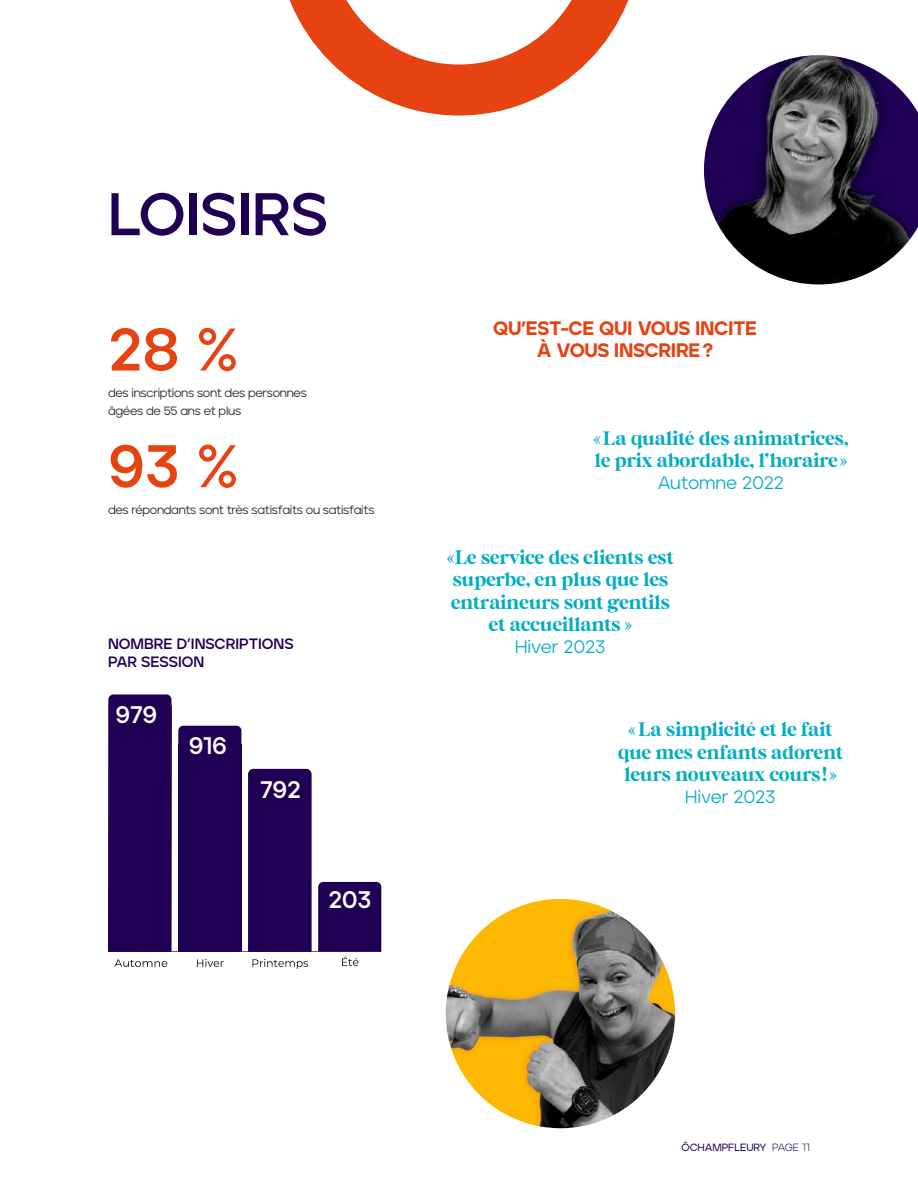
<style>
.page{position:relative;width:918px;height:1188px;background:#fff}
.page>*{position:absolute;margin:0;border:0;box-sizing:border-box;transform-origin:0 0}
.t1{font:700 60px "Jeko";color:#1f0054}
.t2{font:700 60px "Jeko";color:#e64212}
.t3{font:700 24px "Jeko";color:#fff}
.t4{font:700 19.5px/22.5px "Bastia";letter-spacing:-.02em;color:#00adc2;text-align:center}
.t5{font:900 19.5px "Jeko";letter-spacing:-.02em;color:#e64212}
.t6{font:18px "Jeko";color:#00adc2}
.t7{font:700 15px/18px "Jeko";color:#1f0054}
.t8{font:12px/18px "Jeko";letter-spacing:-.02em;color:#231f20}
.t9{font:500 10.5px "Jeko";color:#1f0054}
.s1{font-weight:300}
</style>
<div class="page">
<svg style="left:289px;top:0;width:340px;height:116px"></svg>
<svg style="left:114px;top:959px;width:53px;height:8px"></svg>
<svg style="left:197px;top:959px;width:27px;height:8px"></svg>
<svg style="left:253px;top:959px;width:55px;height:10px"></svg>
<hr style="left:108px;top:951px;width:273px;height:1px;background:#666">
<svg style="left:178px;top:726px;width:63px;height:18px"></svg>
<div style="left:108px;top:694px;width:64px;height:258px;background:#1f0054"></div>
<div style="left:178px;top:744px;width:63px;height:208px;background:#1f0054"></div>
<div style="left:248px;top:769px;width:63px;height:183px;background:#1f0054"></div>
<svg style="left:318px;top:882px;width:63px;height:84px"></svg>
<img style="left:704px;top:55px;width:214px;height:229px">
<img style="left:446px;top:899px;width:229px;height:229px;border-radius:115px">
<h1 class="t1" style="left:108px;top:178px;width:221px">LOISIRS</h1>
<p class="t5" style="left:493px;top:316px;width:266px">QU’EST-CE QUI VOUS INCITE</p>
<h1 class="t2" style="left:108px;top:313px;width:132px">28 %</h1>
<p class="t5" style="left:537px;top:338px;width:178px">À VOUS INSCRIRE?</p>
<p class="t8" style="left:108px;top:384px;width:200px">des inscriptions sont des personnes âgées de 55 ans et plus</p>
<h1 class="t2" style="left:108px;top:430px;width:132px">93 %</h1>
<p class="t8" style="left:108px;top:501px;width:268px">des répondants sont très satisfaits ou satisfaits</p>
<p class="t7" style="left:108px;top:635px;width:187px">NOMBRE D’INSCRIPTIONS<br>PAR SESSION</p>
<p class="t3" style="left:116px;top:700px;width:43px">979</p>
<p class="t3" style="left:189px;top:731px;width:39px">916</p>
<p class="t3" style="left:260px;top:775px;width:42px">792</p>
<p class="t3" style="left:328px;top:885px;width:45px">203</p>
<p class="t4" style="left:593px;top:428px;width:257px;text-align:left">«La qualité des animatrices, le prix abordable, l’horaire»</p>
<p class="t6" style="left:658px;top:472px;width:128px">Automne 2022</p>
<p class="t4" style="left:447px;top:547px;width:229px">«Le service des clients est superbe, en plus que les entraineurs sont gentils et accueillants »</p>
<p class="t6" style="left:515px;top:636px;width:92px">Hiver 2023</p>
<p class="t4" style="left:618px;top:719px;width:227px">«La simplicité et le fait que mes enfants adorent leurs nouveaux cours!»</p>
<p class="t6" style="left:685px;top:786px;width:92px">Hiver 2023</p>
<p class="t9" style="left:681px;top:1141px;width:130px">ÔCHAMPFLEURY <span class="s1">PAGE 11</span></p>
</div>
